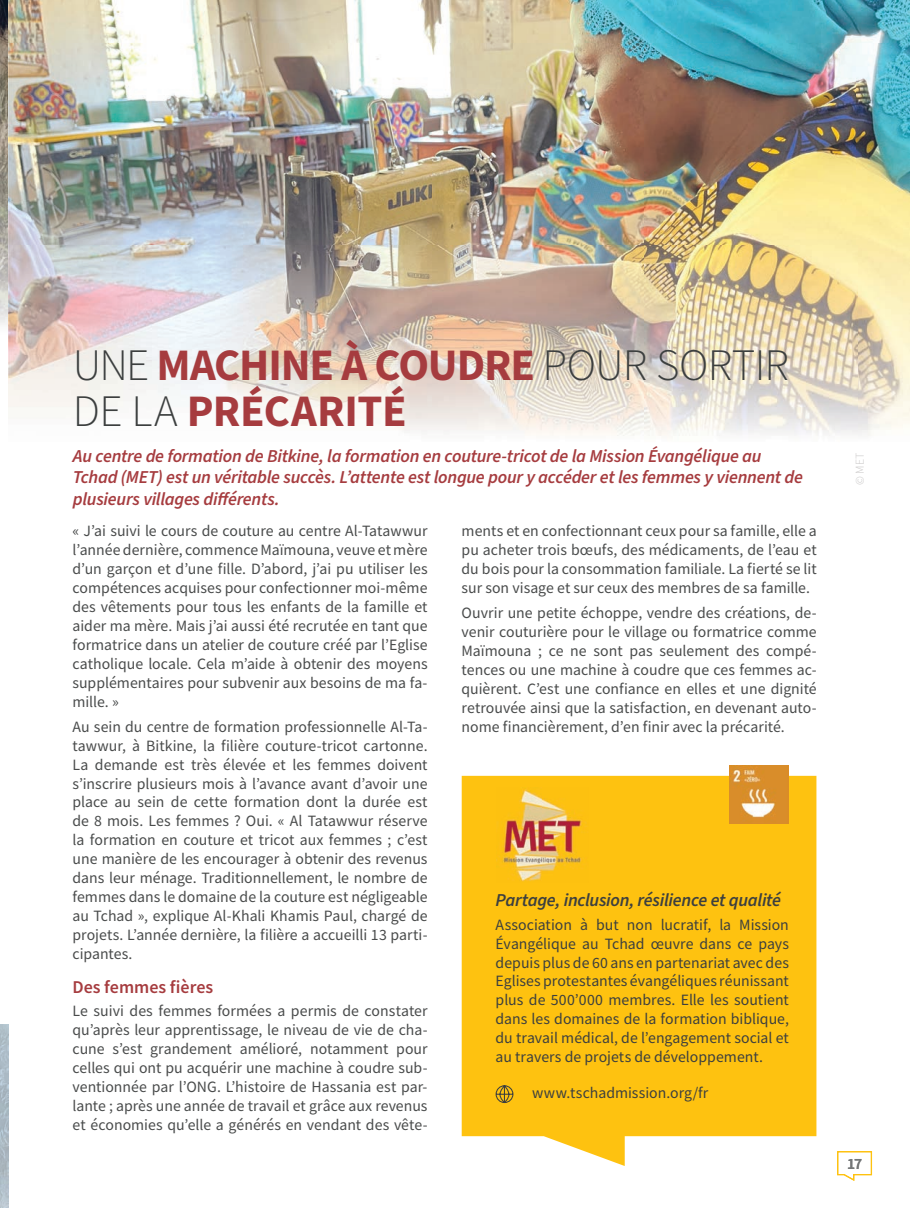
<style>
.page{position:relative;width:910px;height:1208px;background:#fff}
.page>*{position:absolute;margin:0;border:0;box-sizing:border-box;transform-origin:0 0}
.t1{font:700 45px/46.5px "Source Sans Pro";letter-spacing:-.025em;color:#a63c3f}
.t2{font:italic 600 18.15px/21.8px "Source Sans Pro";letter-spacing:-.015em;color:#a63c3f}
.t3{font:italic 600 18.15px "Source Sans Pro";letter-spacing:-.015em;color:#3c3f3f}
.t4{font:600 18px "Source Sans Pro";color:#a63c3f}
.t5{font:15.75px/18.9px "Source Sans Pro";color:#494b4b;text-align:justify}
.t6{font:15.75px/18.9px "Source Sans Pro";color:#3c3f3f;text-align:justify}
.t7{font:600 15.75px "Source Sans Pro";color:#747778}
.t8{font:300 12px "Source Sans Pro";color:#c6c4c4}
.s1{font-weight:300;color:#3c3f3f}
</style>
<div class="page">
<img style="left:0;top:0;width:9px;height:408px">
<img style="left:9px;top:0;width:901px;height:44px">
<img style="left:9px;top:44px;width:901px;height:392px">
<svg style="left:462px;top:776px;width:354px;height:390px;background:#fec621"></svg>
<img style="left:730px;top:765px;width:58px;height:59px">
<img style="left:496px;top:787px;width:93px;height:95px">
<svg style="left:495px;top:1084px;width:19px;height:19px"></svg>
<img style="left:0;top:1024px;width:9px;height:184px">
<svg style="left:837px;top:1151px;width:36px;height:30px"></svg>
<h1 class="t1" style="left:73px;top:341px;width:717px"><span class="s1">UNE</span> MACHINE À COUDRE <span class="s1">POUR SORTIR<br>DE LA</span> PRÉCARITÉ</h1>
<p class="t2" style="left:73px;top:445px;width:732px">Au centre de formation de Bitkine, la formation en couture-tricot de la Mission Évangélique au<br>Tchad (MET) est un véritable succès. L’attente est longue pour y accéder et les femmes y viennent de plusieurs villages différents.</p>
<p class="t5" style="left:73px;top:521px;width:357px">« J’ai suivi le cours de couture au centre Al-Tatawwur l’année dernière, commence Maïmouna, veuve et mère d’un garçon et d’une fille. D’abord, j’ai pu utiliser les compétences acquises pour confectionner moi-même des vêtements pour tous les enfants de la famille et aider ma mère. Mais j’ai aussi été recrutée en tant que formatrice dans un atelier de couture créé par l’Eglise catholique locale. Cela m’aide à obtenir des moyens supplémentaires pour subvenir aux besoins de ma fa&shy;mille. »</p>
<p class="t5" style="left:73px;top:717px;width:357px">Au sein du centre de formation professionnelle Al-Ta&shy;tawwur, à Bitkine, la filière couture-tricot cartonne.<br>La demande est très élevée et les femmes doivent s’inscrire plusieurs mois à l’avance avant d’avoir une place au sein de cette formation dont la durée est de 8 mois. Les femmes ? Oui. « Al Tatawwur réserve la formation en couture et tricot aux femmes ; c’est une manière de les encourager à obtenir des revenus dans leur ménage. Traditionnellement, le nombre de femmes dans le domaine de la couture est négligeable au Tchad », explique Al-Khali Khamis Paul, chargé de projets. L’année dernière, la filière a accueilli 13 parti&shy;cipantes.</p>
<p class="t4" style="left:73px;top:975px;width:142px">Des femmes fières</p>
<p class="t5" style="left:73px;top:1001px;width:357px">Le suivi des femmes formées a permis de constater qu’après leur apprentissage, le niveau de vie de cha&shy;cune s’est grandement amélioré, notamment pour celles qui ont pu acquérir une machine à coudre sub&shy;ventionnée par l’ONG. L’histoire de Hassania est par&shy;lante ; après une année de travail et grâce aux revenus et économies qu’elle a générés en vendant des vête-</p>
<p class="t5" style="left:462px;top:521px;width:357px">ments et en confectionnant ceux pour sa famille, elle a pu acheter trois bœufs, des médicaments, de l’eau et du bois pour la consommation familiale. La fierté se lit sur son visage et sur ceux des membres de sa famille.</p>
<p class="t5" style="left:462px;top:603px;width:357px">Ouvrir une petite échoppe, vendre des créations, de&shy;venir couturière pour le village ou formatrice comme Maïmouna ; ce ne sont pas seulement des compé&shy;tences ou une machine à coudre que ces femmes ac&shy;quièrent. C’est une confiance en elles et une dignité retrouvée ainsi que la satisfaction, en devenant auto&shy;nome financièrement, d’en finir avec la précarité.</p>
<p class="t3" style="left:496px;top:887px;width:287px">Partage, inclusion, résilience et qualité</p>
<p class="t6" style="left:496px;top:915px;width:295px">Association à but non lucratif, la Mission Évangélique au Tchad œuvre dans ce pays depuis plus de 60 ans en partenariat avec des Eglises protestantes évangéliques réunissant plus de 500’000 membres. Elle les soutient dans les domaines de la formation biblique, du travail médical, de l’engagement social et au travers de projets de développement.</p>
<p class="t6" style="left:532px;top:1083px;width:178px">www.tschadmission.org/fr</p>
<p class="t8" style="left:852px;top:485px;width:34px;rotate:-90deg">© MET</p>
<p class="t7" style="left:847px;top:1153px;width:17px">17</p>
</div>
